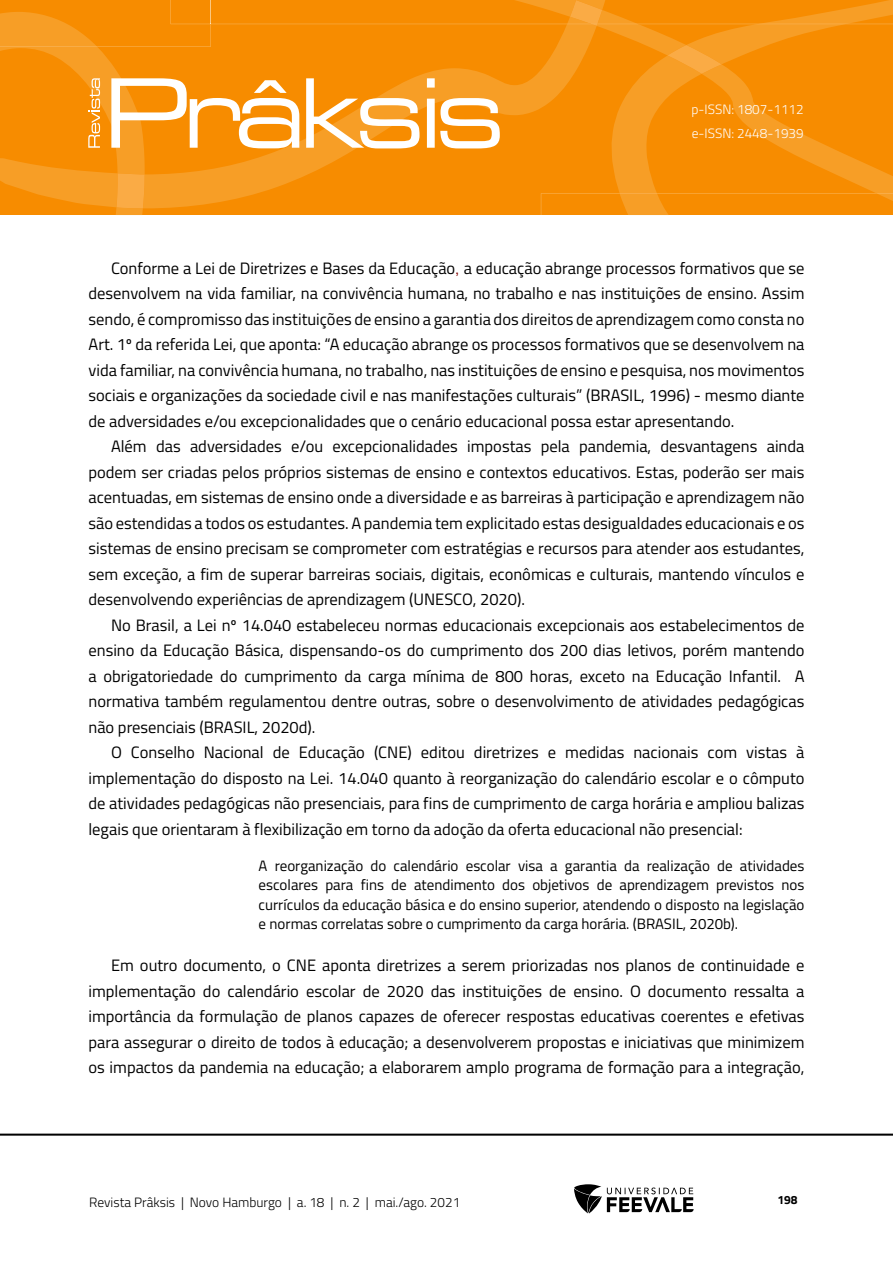
<style>
.page{position:relative;width:893px;height:1263px;background:#fff}
.page>*{position:absolute;margin:0;border:0;box-sizing:border-box;transform-origin:0 0}
.Corpo_de_texto{font:16.5px/25.5px "Titillium Web";color:#000;text-align:justify}
.Citação{font:15px/19.5px "Titillium Web";color:#000;text-align:justify}
.t1{font:300 13.5px "Titillium Web";color:#000}
.t2{font:300 13.5px/24px "Titillium Web";color:#fff}
.t3{font:700 12px "Titillium Web";color:#000}
.s1{font-family:"Arial";font-size:15px;color:#800000}
</style>
<div class="page">
<hr style="left:0;top:1133px;width:893px;height:3px;background:#000">
<svg style="left:574px;top:1184px;width:120px;height:29px"></svg>
<svg style="left:0;top:0;width:893px;height:215px;background:#f79412"></svg>
<p class="t2" style="left:691px;top:97px;width:114px">p-ISSN: 1807-1112 e-ISSN: 2448-1939</p>
<p class="Corpo_de_texto" style="left:88px;top:254px;width:717px;text-indent:22px">Conforme a Lei de Diretrizes e Bases da Educação<span class="s1">,</span> a educação abrange processos formativos que se desenvolvem na vida familiar, na convivência humana, no trabalho e nas instituições de ensino. Assim sendo, é compromisso das instituições de ensino a garantia dos direitos de aprendizagem como consta no Art. 1º da referida Lei, que aponta: “A educação abrange os processos formativos que se desenvolvem na vida familiar, na convivência humana, no trabalho, nas instituições de ensino e pesquisa, nos movimentos sociais e organizações da sociedade civil e nas manifestações culturais” (BRASIL, 1996) - mesmo diante de adversidades e/ou excepcionalidades que o cenário educacional possa estar apresentando.</p>
<p class="Corpo_de_texto" style="left:88px;top:433px;width:717px;text-indent:22px">Além das adversidades e/ou excepcionalidades impostas pela pandemia, desvantagens ainda podem ser criadas pelos próprios sistemas de ensino e contextos educativos. Estas, poderão ser mais acentuadas, em sistemas de ensino onde a diversidade e as barreiras à participação e aprendizagem não são estendidas a todos os estudantes. A pandemia tem explicitado estas desigualdades educacionais e os sistemas de ensino precisam se comprometer com estratégias e recursos para atender aos estudantes, sem exceção, a fim de superar barreiras sociais, digitais, econômicas e culturais, mantendo vínculos e desenvolvendo experiências de aprendizagem (UNESCO, 2020).</p>
<p class="Corpo_de_texto" style="left:88px;top:611px;width:717px;text-indent:22px">No Brasil, a Lei nº 14.040 estabeleceu normas educacionais excepcionais aos estabelecimentos de ensino da Educação Básica, dispensando-os do cumprimento dos 200 dias letivos, porém mantendo a obrigatoriedade do cumprimento da carga mínima de 800 horas, exceto na Educação Infantil. A normativa também regulamentou dentre outras, sobre o desenvolvimento de atividades pedagógicas não presenciais (BRASIL, 2020d).</p>
<p class="Corpo_de_texto" style="left:88px;top:739px;width:717px;text-indent:22px">O Conselho Nacional de Educação (CNE) editou diretrizes e medidas nacionais com vistas à implementação do disposto na Lei. 14.040 quanto à reorganização do calendário escolar e o cômputo de atividades pedagógicas não presenciais, para fins de cumprimento de carga horária e ampliou balizas legais que orientaram à flexibilização em torno da adoção da oferta educacional não presencial:</p>
<p class="Citação" style="left:259px;top:855px;width:547px">A reorganização do calendário escolar visa a garantia da realização de atividades escolares para fins de atendimento dos objetivos de aprendizagem previstos nos currículos da educação básica e do ensino superior, atendendo o disposto na legislação e normas correlatas sobre o cumprimento da carga horária. (BRASIL, 2020b).</p>
<p class="Corpo_de_texto" style="left:88px;top:952px;width:717px;text-indent:22px">Em outro documento, o CNE aponta diretrizes a serem priorizadas nos planos de continuidade e implementação do calendário escolar de 2020 das instituições de ensino. O documento ressalta a importância da formulação de planos capazes de oferecer respostas educativas coerentes e efetivas para assegurar o direito de todos à educação; a desenvolverem propostas e iniciativas que minimizem os impactos da pandemia na educação; a elaborarem amplo programa de formação para a integração,</p>
<p class="t1" style="left:89px;top:1192px;width:372px">Revista Prâksis | Novo Hamburgo | a. 18 | n. 2 | mai./ago. 2021</p>
<p class="t3" style="left:777px;top:1190px;width:22px">198</p>
</div>
